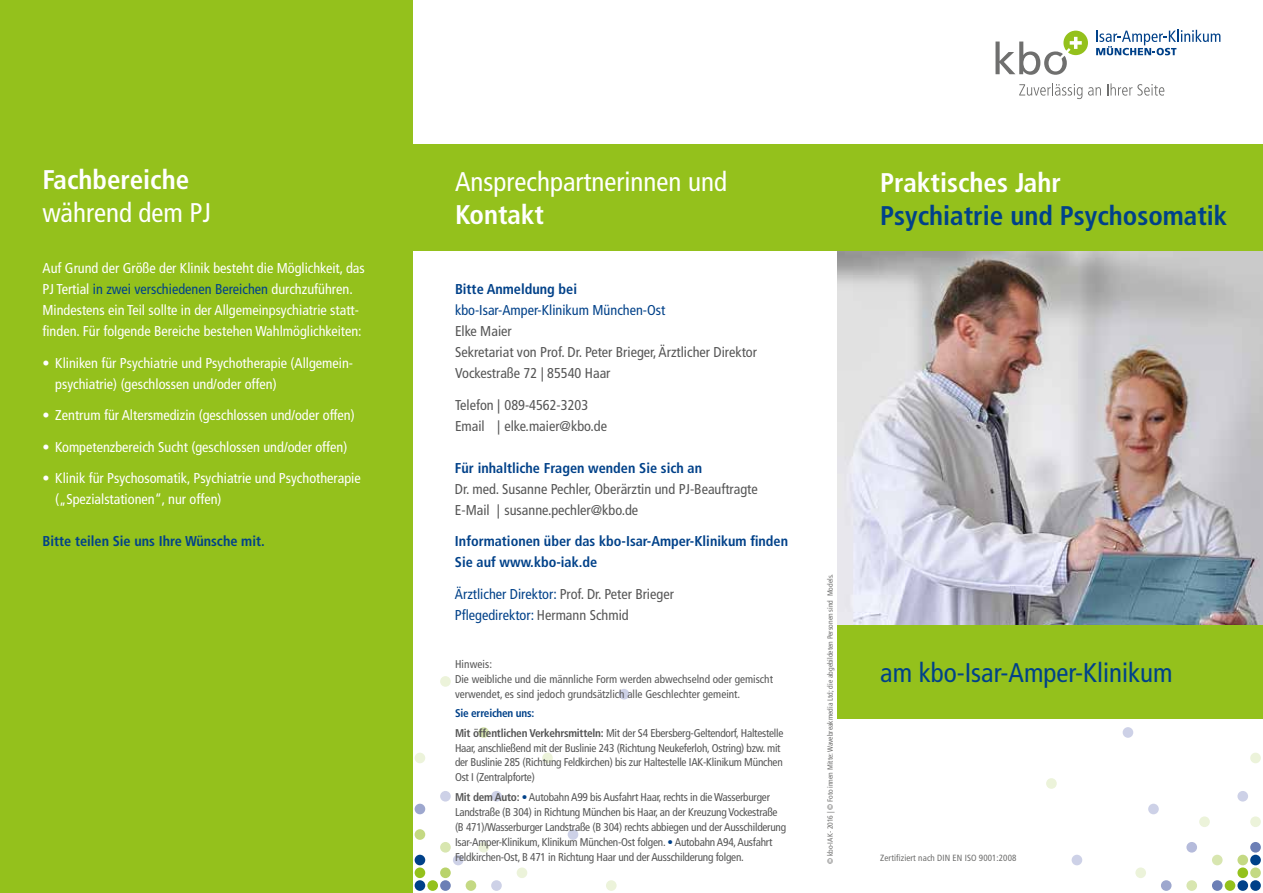
<style>
.page{position:relative;width:1263px;height:893px;background:#fff}
.page>*{position:absolute;margin:0;border:0;box-sizing:border-box;transform-origin:0 0}
.t1{font:condensed 27px "Frutiger LT Com";color:#fff}
.t2{font:700 condensed 27px "Frutiger LT Com";color:#fff}
.t3{font:700 condensed 27px "Frutiger LT Com";color:#004189}
.t4{font:condensed 27px "Frutiger LT Com";color:#004189}
.t5{font:condensed 14.25px/21px "Frutiger LT Com";color:#fff}
.t6{font:condensed 14.25px/21px "Frutiger LT Com";color:#565656}
.t7{font:700 condensed 14.25px/21px "Frutiger LT Com";color:#004189}
.t8{font:condensed 14.25px/21px "Frutiger LT Com";color:#004189}
.t9{font:condensed 11.25px/15px "Frutiger LT Com";letter-spacing:-.02em;color:#565656}
.t10{font:condensed 11.25px/15px "Frutiger LT Com";color:#565656}
.t11{font:condensed 9px "Frutiger LT Com";letter-spacing:.01em;color:#6f6f6e}
.t12{font:condensed 7.5px "Frutiger LT Com";color:#6f6f6e}
.s1{color:#004189}
.s2{color:#565656}
.s3{font-weight:700;color:#004189}
.s4{font-weight:700}
</style>
<div class="page">
<div style="left:1046px;top:778px;width:11px;height:11px;background:#ecf3da;border-radius:50%"></div>
<div style="left:1071px;top:855px;width:11px;height:10px;background:#cdd1e7;border-radius:50%"></div>
<div style="left:1123px;top:727px;width:10px;height:11px;background:#cdd1e7;border-radius:50%"></div>
<div style="left:1135px;top:867px;width:11px;height:11px;background:#ecf3da;border-radius:50%"></div>
<div style="left:1148px;top:804px;width:11px;height:10px;background:#cdd1e7;border-radius:50%"></div>
<div style="left:1161px;top:880px;width:10px;height:11px;background:#9da7ce;border-radius:50%"></div>
<div style="left:1186px;top:880px;width:11px;height:11px;background:#d8e6b0;border-radius:50%"></div>
<div style="left:1186px;top:842px;width:11px;height:11px;background:#b5bbdb;border-radius:50%"></div>
<div style="left:1199px;top:816px;width:11px;height:11px;background:#ecf3da;border-radius:50%"></div>
<div style="left:1212px;top:880px;width:10px;height:11px;background:#6c7fb6;border-radius:50%"></div>
<div style="left:1212px;top:855px;width:10px;height:10px;background:#d8e6b0;border-radius:50%"></div>
<div style="left:1225px;top:880px;width:10px;height:11px;background:#94c11c;border-radius:50%"></div>
<div style="left:1237px;top:880px;width:11px;height:11px;background:#004189;border-radius:50%"></div>
<div style="left:1237px;top:867px;width:11px;height:11px;background:#94c11c;border-radius:50%"></div>
<div style="left:1237px;top:855px;width:11px;height:10px;background:#c4d983;border-radius:50%"></div>
<div style="left:1237px;top:791px;width:11px;height:10px;background:#cdd1e7;border-radius:50%"></div>
<div style="left:1250px;top:880px;width:11px;height:11px;background:#004189;border-radius:50%"></div>
<div style="left:1250px;top:867px;width:11px;height:11px;background:#c4d983;border-radius:50%"></div>
<div style="left:1250px;top:855px;width:11px;height:10px;background:#004189;border-radius:50%"></div>
<div style="left:1250px;top:842px;width:11px;height:11px;background:#6c7fb6;border-radius:50%"></div>
<div style="left:1250px;top:816px;width:11px;height:11px;background:#ecf3da;border-radius:50%"></div>
<div style="left:1250px;top:753px;width:11px;height:10px;background:#ecf3da;border-radius:50%"></div>
<div style="left:606px;top:880px;width:11px;height:11px;background:#ecf3da;border-radius:50%"></div>
<div style="left:491px;top:880px;width:11px;height:11px;background:#cdd1e7;border-radius:50%"></div>
<div style="left:466px;top:880px;width:10px;height:11px;background:#c4d983;border-radius:50%"></div>
<div style="left:440px;top:880px;width:11px;height:11px;background:#6c7fb6;border-radius:50%"></div>
<div style="left:427px;top:880px;width:11px;height:11px;background:#94c11c;border-radius:50%"></div>
<div style="left:415px;top:880px;width:10px;height:11px;background:#004189;border-radius:50%"></div>
<div style="left:517px;top:867px;width:10px;height:11px;background:#ecf3da;border-radius:50%"></div>
<div style="left:440px;top:867px;width:11px;height:11px;background:#b9d36b;border-radius:50%"></div>
<div style="left:415px;top:867px;width:10px;height:11px;background:#94c11c;border-radius:50%"></div>
<div style="left:453px;top:855px;width:10px;height:10px;background:#cdd1e7;border-radius:50%"></div>
<div style="left:415px;top:855px;width:10px;height:10px;background:#004189;border-radius:50%"></div>
<div style="left:478px;top:842px;width:11px;height:11px;background:#ecf3da;border-radius:50%"></div>
<div style="left:440px;top:842px;width:11px;height:11px;background:#d8e6b0;border-radius:50%"></div>
<div style="left:568px;top:829px;width:10px;height:11px;background:#cdd1e7;border-radius:50%"></div>
<div style="left:415px;top:829px;width:10px;height:11px;background:#c4d983;border-radius:50%"></div>
<div style="left:415px;top:804px;width:10px;height:10px;background:#9da7ce;border-radius:50%"></div>
<div style="left:491px;top:791px;width:11px;height:10px;background:#cdd1e7;border-radius:50%"></div>
<div style="left:440px;top:791px;width:11px;height:10px;background:#cdd1e7;border-radius:50%"></div>
<div style="left:542px;top:753px;width:11px;height:10px;background:#ecf3da;border-radius:50%"></div>
<div style="left:415px;top:753px;width:10px;height:10px;background:#ecf3da;border-radius:50%"></div>
<div style="left:478px;top:727px;width:11px;height:11px;background:#d8e6b0;border-radius:50%"></div>
<div style="left:619px;top:689px;width:10px;height:10px;background:#cdd1e7;border-radius:50%"></div>
<div style="left:440px;top:676px;width:11px;height:11px;background:#ecf3da;border-radius:50%"></div>
<img style="left:838px;top:251px;width:425px;height:374px">
<div style="left:838px;top:145px;width:425px;height:106px;background:#94c11c"></div>
<div style="left:838px;top:625px;width:425px;height:94px;background:#94c11c"></div>
<div style="left:0;top:0;width:412px;height:893px;background:#94c11c"></div>
<div style="left:412px;top:145px;width:426px;height:106px;background:#94c11c"></div>
<svg style="left:995px;top:31px;width:93px;height:44px"></svg>
<svg style="left:1096px;top:30px;width:124px;height:25px"></svg>
<svg style="left:1019px;top:83px;width:63px;height:16px"></svg>
<svg style="left:1088px;top:87px;width:13px;height:9px"></svg>
<svg style="left:1107px;top:83px;width:57px;height:13px"></svg>
<h1 class="t2" style="left:43px;top:163px;width:148px">Fachbereiche</h1>
<h1 class="t1" style="left:43px;top:197px;width:170px">während dem PJ</h1>
<p class="t5" style="left:43px;top:258px;width:324px">Auf Grund der Größe der Klinik besteht die Möglichkeit, das PJ Tertial <span class="s1">in zwei verschiedenen Bereichen</span> durchzuführen.<br>Mindestens ein Teil sollte in der Allgemeinpsychiatrie statt&shy;finden. Für folgende Bereiche bestehen Wahlmöglichkeiten:</p>
<p class="t5" style="left:55px;top:352px;width:299px;text-indent:-13px">• Kliniken für Psychiatrie und Psychotherapie (Allgemein&shy;psychiatrie) (geschlossen und/oder offen)</p>
<p class="t5" style="left:43px;top:405px;width:314px">• Zentrum für Altersmedizin (geschlossen und/oder offen)</p>
<p class="t5" style="left:43px;top:436px;width:306px">• Kompetenzbereich Sucht (geschlossen und/oder offen)</p>
<p class="t5" style="left:55px;top:468px;width:307px;text-indent:-13px">• Klinik für Psychosomatik, Psychiatrie und Psychotherapie („Spezialstationen“, nur offen)</p>
<p class="t7" style="left:43px;top:531px;width:224px">Bitte teilen Sie uns Ihre Wünsche mit.</p>
<h1 class="t1" style="left:455px;top:166px;width:273px">Ansprechpartnerinnen und</h1>
<h1 class="t2" style="left:455px;top:199px;width:91px">Kontakt</h1>
<p class="t7" style="left:455px;top:279px;width:124px">Bitte Anmeldung bei</p>
<p class="t8" style="left:455px;top:300px;width:212px">kbo-Isar-Amper-Klinikum München-Ost</p>
<p class="t6" style="left:455px;top:321px;width:303px">Elke Maier<br>Sekretariat von Prof. Dr. Peter Brieger, Ärztlicher Direktor<br>Vockestraße 72 | 85540 Haar</p>
<p class="t6" style="left:455px;top:394px;width:154px">Telefon | 089-4562-3203<br>Email | elke.maier@kbo.de</p>
<p class="t7" style="left:455px;top:457px;width:249px">Für inhaltliche Fragen wenden Sie sich an</p>
<p class="t6" style="left:455px;top:478px;width:304px">Dr. med. Susanne Pechler, Oberärztin und PJ-Beauftragte<br>E-Mail | susanne.pechler@kbo.de</p>
<p class="t7" style="left:455px;top:531px;width:335px">Informationen über das kbo-Isar-Amper-Klinikum finden<br>Sie auf www.kbo-iak.de</p>
<p class="t8" style="left:455px;top:583px;width:220px">Ärztlicher Direktor: <span class="s2">Prof. Dr. Peter Brieger<br></span>Pflegedirektor: <span class="s2">Hermann Schmid</span></p>
<p class="t12" style="left:826px;top:864px;width:291px;rotate:-90deg">© kbo-IAK- 2016 | © Foto innen Mitte: Wavebreakmedia Ltd; die abgebildeten Personen sind Models.</p>
<p class="t10" style="left:455px;top:657px;width:319px">Hinweis:<br>Die weibliche und die männliche Form werden abwechselnd oder gemischt verwendet, es sind jedoch grundsätzlich alle Geschlechter gemeint.</p>
<p class="t9" style="left:455px;top:704px;width:330px;line-height:19.2px"><span class="s3">Sie erreichen uns:<br></span><span class="s4">Mit öffentlichen Verkehrsmitteln:</span> Mit der S4 Ebersberg-Geltendorf, Haltestelle</p>
<p class="t9" style="left:455px;top:740px;width:329px">Haar, anschließend mit der Buslinie 243 (Richtung Neukeferloh, Ostring) bzw. mit der Buslinie 285 (Richtung Feldkirchen) bis zur Haltestelle IAK-Klinikum München<br>Ost I (Zentralpforte)</p>
<p class="t9" style="left:455px;top:789px;width:333px"><span class="s4">Mit dem Auto:</span> <span class="s1">•</span> Autobahn A99 bis Ausfahrt Haar, rechts in die Wasserburger Landstraße (B 304) in Richtung München bis Haar, an der Kreuzung Vockestraße (B 471)/Wasserburger Landstraße (B 304) rechts abbiegen und der Ausschilderung Isar-Amper-Klinikum, Klinikum München-Ost folgen. <span class="s1">•</span> Autobahn A94, Ausfahrt Feldkirchen-Ost, B 471 in Richtung Haar und der Ausschilderung folgen.</p>
<h1 class="t2" style="left:880px;top:167px;width:182px">Praktisches Jahr</h1>
<h1 class="t3" style="left:880px;top:200px;width:349px">Psychiatrie und Psychosomatik</h1>
<h1 class="t4" style="left:880px;top:657px;width:294px">am kbo-Isar-Amper-Klinikum</h1>
<p class="t11" style="left:880px;top:853px;width:138px">Zertifiziert nach DIN EN ISO 9001:2008</p>
</div>
